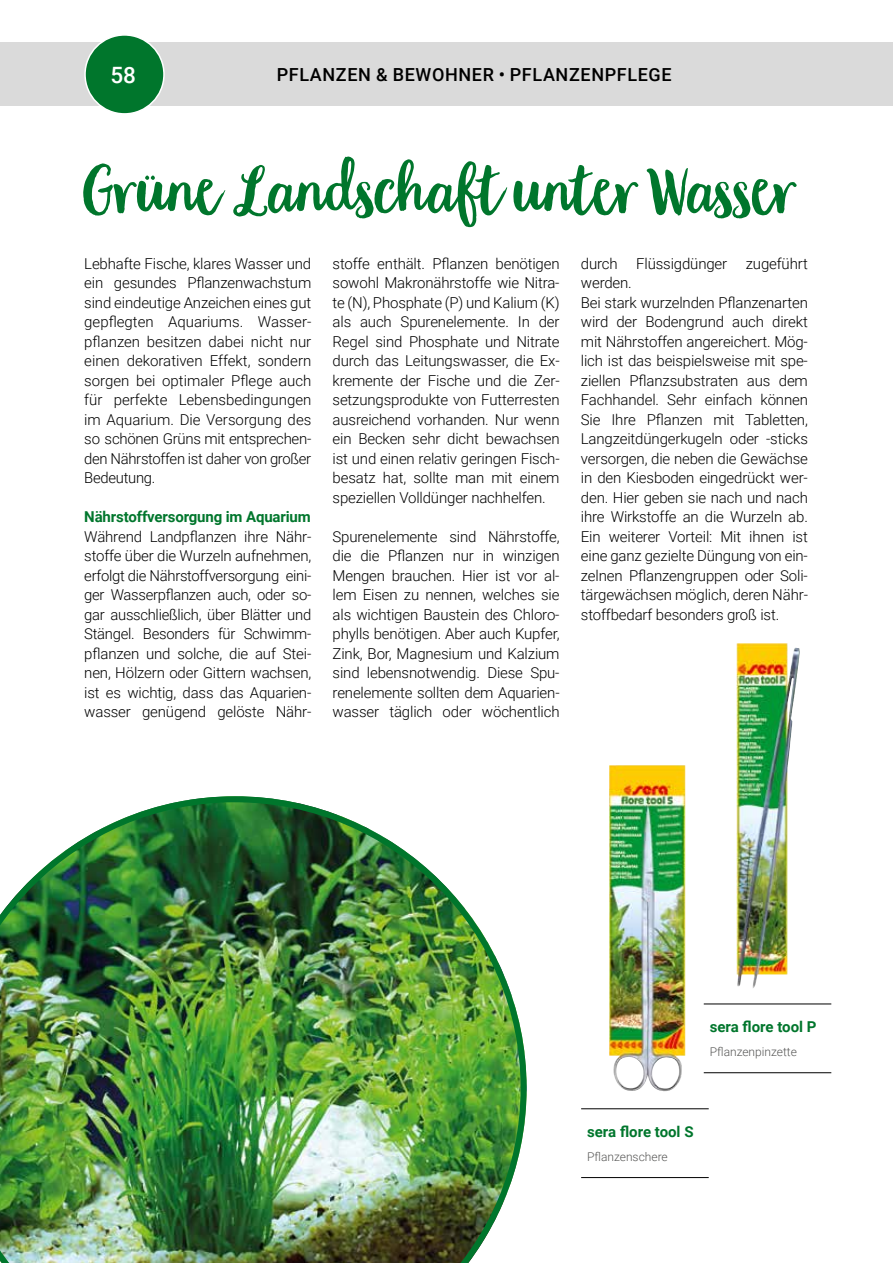
<style>
.page{position:relative;width:893px;height:1263px;background:#fff}
.page>*{position:absolute;margin:0;border:0;box-sizing:border-box;transform-origin:0 0}
.t1{font:72px "Garden Grown";color:#00762c}
.t2{font:500 22.5px "Roboto";color:#fff}
.t3{font:500 18px "Roboto";letter-spacing:.035em;color:#000}
.t4{font:300 15px/19.5px "Roboto";letter-spacing:-.01em;color:#000;text-align:justify}
.t5{font:700 15px "Roboto";letter-spacing:-.01em;color:#00762c}
.t6{font:300 12px "Roboto";color:#575756}
</style>
<div class="page">
<div style="left:0;top:43px;width:893px;height:63px;background:#dadada"></div>
<div style="left:85px;top:35px;width:79px;height:79px;background:#00762c;border-radius:50%"></div>
<div style="left:84px;top:34px;width:81px;height:81px;border:2px solid #fff;border-radius:50%"></div>
<img style="left:0;top:796px;width:527px;height:467px">
<hr style="left:581px;top:1108px;width:128px;height:1px;background:#000">
<hr style="left:581px;top:1177px;width:128px;height:1px;background:#000">
<img style="left:609px;top:765px;width:47px;height:326px">
<img style="left:737px;top:643px;width:63px;height:345px">
<hr style="left:704px;top:1003px;width:127px;height:1px;background:#000">
<hr style="left:704px;top:1072px;width:127px;height:1px;background:#000">
<h2 class="t2" style="left:111px;top:59px;width:27px">58</h2>
<p class="t3" style="left:277px;top:62px;width:396px">PFLANZEN &amp; BEWOHNER • PFLANZENPFLEGE</p>
<h1 class="t1" style="left:84px;top:144px;width:712px">Grüne Landschaft unter Wasser</h1>
<p class="t4" style="left:84px;top:253px;width:229px">Lebhafte Fische, klares Wasser und ein gesundes Pflanzenwachstum sind eindeutige Anzeichen eines gut gepflegten Aquariums. Wasser&shy;pflanzen besitzen dabei nicht nur einen dekorativen Effekt, sondern sorgen bei optimaler Pflege auch für perfekte Lebensbedingungen im Aquarium. Die Versorgung des so schönen Grüns mit entsprechen&shy;den Nährstoffen ist daher von großer Bedeutung.</p>
<p class="t5" style="left:84px;top:506px;width:228px">Nährstoffversorgung im Aquarium</p>
<p class="t4" style="left:84px;top:526px;width:229px">Während Landpflanzen ihre Nähr&shy;stoffe über die Wurzeln aufnehmen, erfolgt die Nährstoffversorgung eini&shy;ger Wasserpflanzen auch, oder so&shy;gar ausschließlich, über Blätter und Stängel. Besonders für Schwimm&shy;pflanzen und solche, die auf Stei&shy;nen, Hölzern oder Gittern wachsen, ist es wichtig, dass das Aquarien&shy;wasser genügend gelöste Nähr-</p>
<p class="t4" style="left:333px;top:253px;width:229px">stoffe enthält. Pflanzen benötigen sowohl Makronährstoffe wie Nitra&shy;te (N), Phosphate (P) und Kalium (K) als auch Spurenelemente. In der Regel sind Phosphate und Nitrate durch das Leitungswasser, die Ex&shy;kremente der Fische und die Zer&shy;setzungsprodukte von Futterresten ausreichend vorhanden. Nur wenn ein Becken sehr dicht bewachsen ist und einen relativ geringen Fisch&shy;besatz hat, sollte man mit einem speziellen Volldünger nachhelfen.</p>
<p class="t4" style="left:333px;top:526px;width:229px">Spurenelemente sind Nährstoffe, die die Pflanzen nur in winzigen Mengen brauchen. Hier ist vor al&shy;lem Eisen zu nennen, welches sie als wichtigen Baustein des Chloro&shy;phylls benötigen. Aber auch Kupfer, Zink, Bor, Magnesium und Kalzium sind lebensnotwendig. Diese Spu&shy;renelemente sollten dem Aquarien&shy;wasser täglich oder wöchentlich</p>
<p class="t4" style="left:581px;top:253px;width:229px;text-align:left">durch Flüssigdünger zugeführt werden.<br>Bei stark wurzelnden Pflanzenarten wird der Bodengrund auch direkt mit Nährstoffen angereichert. Mög&shy;lich ist das beispielsweise mit spe&shy;ziellen Pflanzsubstraten aus dem Fachhandel. Sehr einfach können Sie Ihre Pflanzen mit Tabletten, Langzeitdüngerkugeln oder -sticks versorgen, die neben die Gewächse in den Kiesboden eingedrückt wer&shy;den. Hier geben sie nach und nach ihre Wirkstoffe an die Wurzeln ab.<br>Ein weiterer Vorteil: Mit ihnen ist eine ganz gezielte Düngung von ein&shy;zelnen Pflanzengruppen oder Soli&shy;tärgewächsen möglich, deren Nähr&shy;stoffbedarf besonders groß ist.</p>
<p class="t5" style="left:710px;top:1016px;width:108px">sera flore tool P</p>
<p class="t6" style="left:710px;top:1043px;width:89px">Pflanzenpinzette</p>
<p class="t5" style="left:587px;top:1121px;width:108px">sera flore tool S</p>
<p class="t6" style="left:587px;top:1148px;width:82px">Pflanzenschere</p>
</div>
